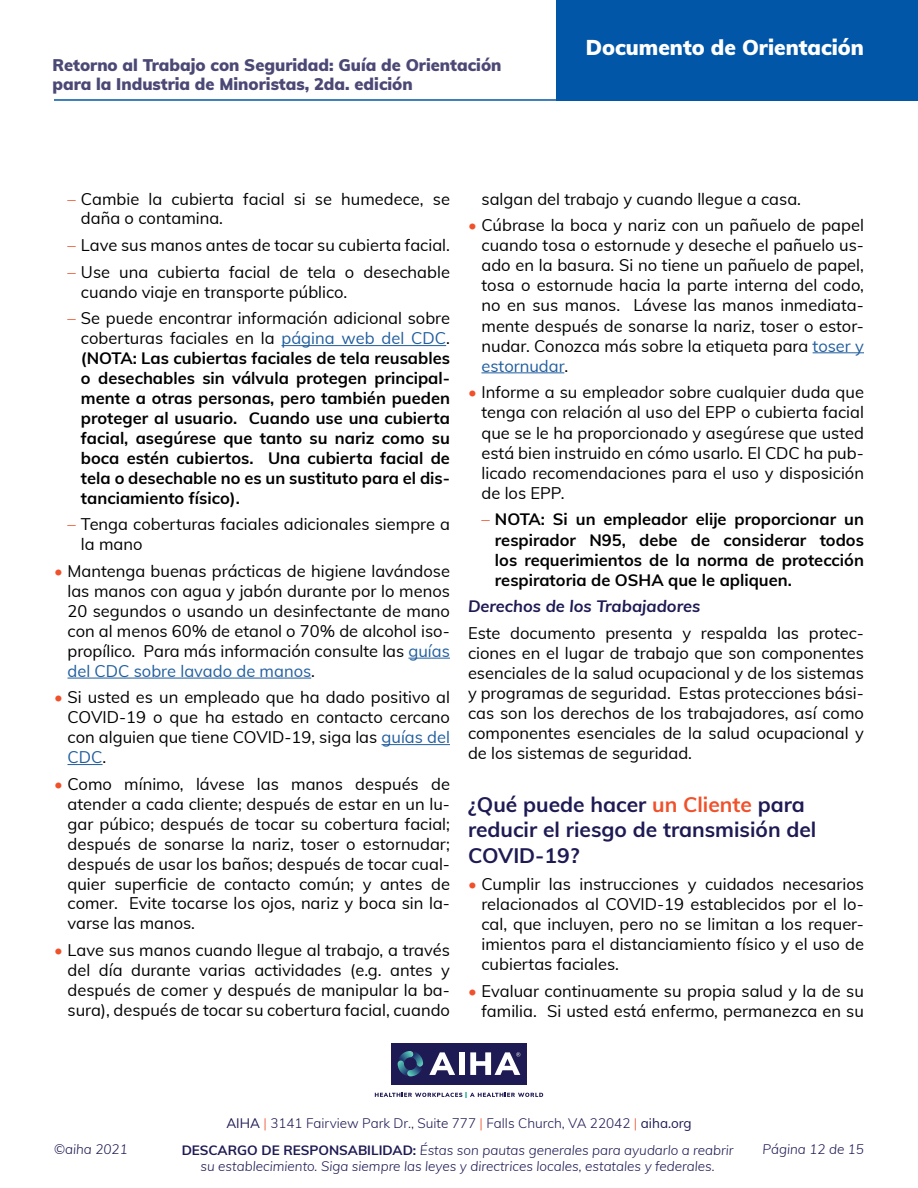
<style>
.page{position:relative;width:918px;height:1188px;background:#fff}
.page>*{position:absolute;margin:0;border:0;box-sizing:border-box;transform-origin:0 0}
.t1{font:700 21px/25.5px "Muli";color:#1e1a53}
.t2{font:900 21px "Muli";color:#fff}
.t3{font:16.5px/20.1px "Muli";color:#000;text-align:justify}
.t4{font:700 16.5px/20px "Muli";color:#000;text-align:justify}
.t5{font:900 16.5px/19.8px "Muli";color:#4b4875}
.t6{font:italic 700 16.5px "Muli";color:#1e1a53}
.t7{font:italic 300 13.5px/16.2px "Muli";color:#1e1a53;text-align:center}
.t8{font:300 13.5px "Muli";color:#1e1a53}
.s1{color:#f0512a}
.s2{font-weight:400;color:#f0512a}
.s3{font-weight:400}
.s4{font-weight:400;color:#215e9e}
.s5{color:#215e9e}
.s6{font-weight:700;font-style:normal}
</style>
<div class="page">
<hr style="left:54px;top:99px;width:537px;height:2px;background:#0256a7">
<div style="left:556px;top:0;width:362px;height:101px;background:#0256a7"></div>
<div style="left:391px;top:1043px;width:136px;height:42px;background:#1e1a53"></div>
<svg style="left:398px;top:1051px;width:25px;height:25px"></svg>
<svg style="left:375px;top:1092px;width:168px;height:5px"></svg>
<svg style="left:429px;top:1052px;width:26px;height:23px"></svg>
<div style="left:459px;top:1052px;width:6px;height:23px;background:#fff"></div>
<svg style="left:470px;top:1052px;width:50px;height:23px"></svg>
<hr style="left:282px;top:345px;width:164px;height:1px;background:#215e9e">
<hr style="left:409px;top:658px;width:41px;height:1px;background:#215e9e">
<hr style="left:68px;top:678px;width:243px;height:1px;background:#215e9e">
<hr style="left:382px;top:744px;width:68px;height:1px;background:#215e9e">
<hr style="left:68px;top:764px;width:35px;height:1px;background:#215e9e">
<hr style="left:813px;top:352px;width:51px;height:1px;background:#215e9e">
<hr style="left:482px;top:372px;width:82px;height:1px;background:#215e9e">
<p class="t5" style="left:52px;top:54px;width:451px">Retorno al Trabajo con Seguridad: Guía de Orientación para la Industria de Minoristas, 2da. edición</p>
<p class="t2" style="left:586px;top:32px;width:280px">Documento de Orientación</p>
<p class="t3" style="left:81px;top:188px;width:371px;text-indent:-13px"><span class="s1">–</span> Cambie la cubierta facial si se humedece, se daña o contamina.</p>
<p class="t3" style="left:68px;top:234px;width:384px"><span class="s1">–</span> Lave sus manos antes de tocar su cubierta facial.</p>
<p class="t3" style="left:81px;top:261px;width:371px;text-indent:-13px"><span class="s1">–</span> Use una cubierta facial de tela o desechable cuando viaje en transporte público.</p>
<p class="t4" style="left:81px;top:308px;width:371px;text-indent:-13px"><span class="s2">–</span> <span class="s3">Se puede encontrar información adicional sobre coberturas faciales en la</span> <span class="s4">página web del CDC</span><span class="s3">. </span>(NOTA: Las cubiertas faciales de tela reusables o desechables sin válvula protegen principal&shy;mente a otras personas, pero también pueden proteger al usuario. Cuando use una cubierta facial, asegúrese que tanto su nariz como su boca estén cubiertos. Una cubierta facial de tela o desechable no es un sustituto para el dis&shy;tanciamiento físico).</p>
<p class="t3" style="left:81px;top:514px;width:370px;text-indent:-13px"><span class="s1">–</span> Tenga coberturas faciales adicionales siempre a la mano</p>
<p class="t3" style="left:68px;top:560px;width:384px;text-indent:-13px"><span class="s1">•</span> Mantenga buenas prácticas de higiene lavándose las manos con agua y jabón durante por lo menos 20 segundos o usando un desinfectante de mano con al menos 60% de etanol o 70% de alcohol iso&shy;propílico. Para más información consulte las <span class="s5">guías del CDC sobre lavado de manos</span>.</p>
<p class="t3" style="left:68px;top:687px;width:384px;text-indent:-13px"><span class="s1">•</span> Si usted es un empleado que ha dado positivo al COVID-19 o que ha estado en contacto cercano con alguien que tiene COVID-19, siga las <span class="s5">guías del CDC</span>.</p>
<p class="t3" style="left:68px;top:773px;width:384px;text-indent:-13px"><span class="s1">•</span> Como mínimo, lávese las manos después de atender a cada cliente; después de estar en un lu&shy;gar púbico; después de tocar su cobertura facial; después de sonarse la nariz, toser o estornudar; después de usar los baños; después de tocar cual&shy;quier superficie de contacto común; y antes de comer. Evite tocarse los ojos, nariz y boca sin la&shy;varse las manos.</p>
<p class="t3" style="left:68px;top:939px;width:384px;text-indent:-13px"><span class="s1">•</span> Lave sus manos cuando llegue al trabajo, a través del día durante varias actividades (e.g. antes y después de comer y después de manipular la ba&shy;sura), después de tocar su cobertura facial, cuando</p>
<p class="t3" style="left:482px;top:188px;width:321px">salgan del trabajo y cuando llegue a casa.</p>
<p class="t3" style="left:482px;top:215px;width:384px;text-indent:-13px"><span class="s1">•</span> Cúbrase la boca y nariz con un pañuelo de papel cuando tosa o estornude y deseche el pañuelo us&shy;ado en la basura. Si no tiene un pañuelo de papel, tosa o estornude hacia la parte interna del codo, no en sus manos. Lávese las manos inmediata&shy;mente después de sonarse la nariz, toser o estor&shy;nudar. Conozca más sobre la etiqueta para <span class="s5">toser y estornudar</span>.</p>
<p class="t3" style="left:482px;top:382px;width:384px;text-indent:-13px"><span class="s1">•</span> Informe a su empleador sobre cualquier duda que tenga con relación al uso del EPP o cubierta facial que se le ha proporcionado y asegúrese que usted está bien instruido en cómo usarlo. El CDC ha pub&shy;licado recomendaciones para el uso y disposición de los EPP.</p>
<p class="t4" style="left:495px;top:509px;width:371px;text-indent:-13px"><span class="s2">–</span> NOTA: Si un empleador elije proporcionar un respirador N95, debe de considerar todos los requerimientos de la norma de protección respiratoria de OSHA que le apliquen.</p>
<p class="t6" style="left:468px;top:594px;width:234px">Derechos de los Trabajadores</p>
<p class="t3" style="left:468px;top:622px;width:398px">Este documento presenta y respalda las protec&shy;ciones en el lugar de trabajo que son componentes esenciales de la salud ocupacional y de los sistemas y programas de seguridad. Estas protecciones bási&shy;cas son los derechos de los trabajadores, así como componentes esenciales de la salud ocupacional y de los sistemas de seguridad.</p>
<p class="t1" style="left:468px;top:791px;width:350px">¿Qué puede hacer <span class="s1">un Cliente</span> para reducir el riesgo de transmisión del<br>COVID-19?</p>
<p class="t3" style="left:481px;top:873px;width:384px;text-indent:-13px"><span class="s1">•</span> Cumplir las instrucciones y cuidados necesarios relacionados al COVID-19 establecidos por el lo&shy;cal, que incluyen, pero no se limitan a los requer&shy;imientos para el distanciamiento físico y el uso de cubiertas faciales.</p>
<p class="t3" style="left:468px;top:980px;width:397px;text-align:right"><span class="s1">•</span> Evaluar continuamente su propia salud y la de su familia. Si usted está enfermo, permanezca en su</p>
<p class="t8" style="left:226px;top:1113px;width:467px"><span class="s3">AIHA</span> <span class="s1">|</span> 3141 Fairview Park Dr., Suite 777 <span class="s1">|</span> Falls Church, VA 22042 <span class="s1">|</span> <span class="s3">aiha.org</span></p>
<p class="t7" style="left:182px;top:1141px;width:553px"><span class="s6">DESCARGO DE RESPONSABILIDAD:</span> Éstas son pautas generales para ayudarlo a reabrir su establecimiento. Siga siempre las leyes y directrices locales, estatales y federales.</p>
<p class="t7" style="left:54px;top:1141px;width:75px">©aiha 2021</p>
<p class="t7" style="left:763px;top:1141px;width:103px">Página 12 de 15</p>
</div>
